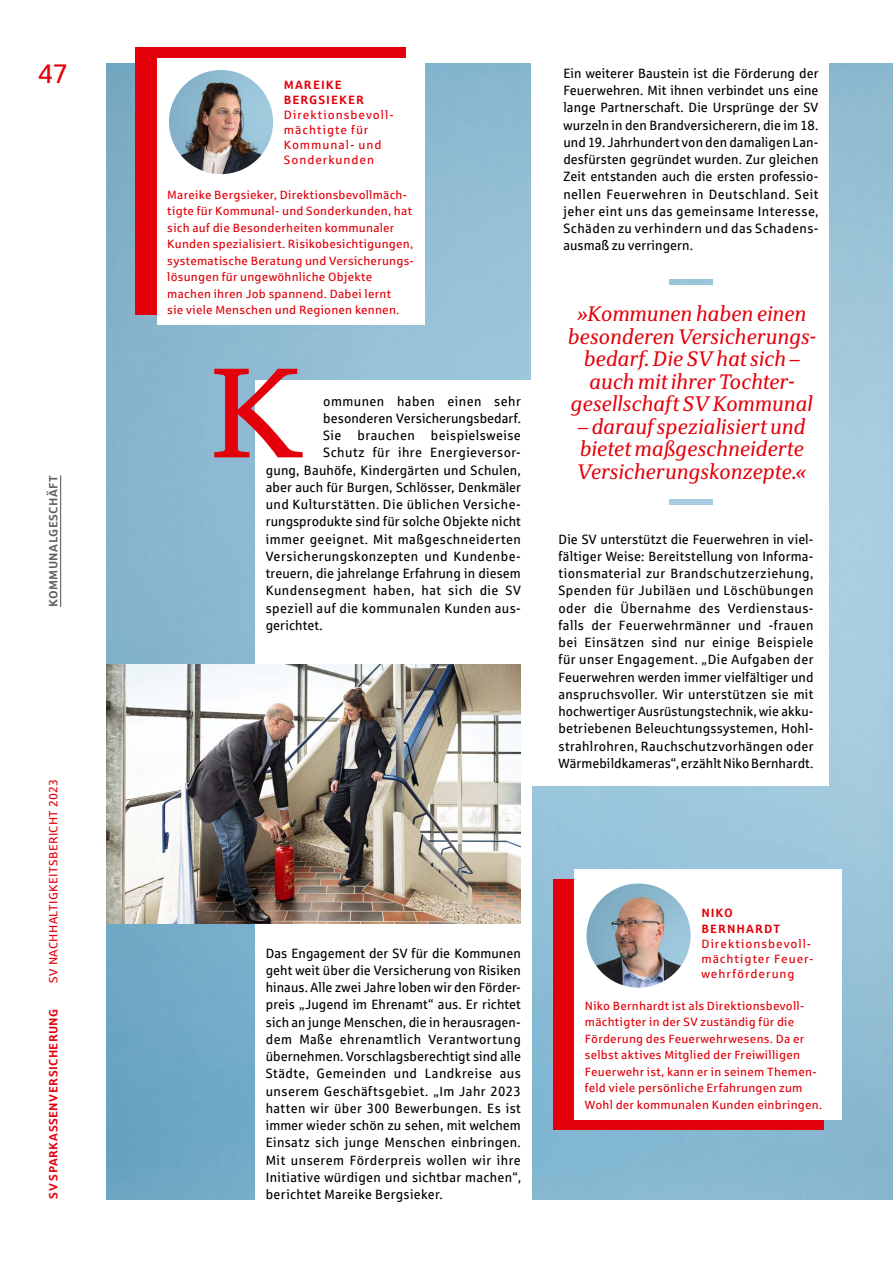
<style>
.page{position:relative;width:893px;height:1263px;background:#fff}
.page>*{position:absolute;margin:0;border:0;box-sizing:border-box;transform-origin:0 0}
.t1{font:127.5px "Sparkasse Serif";color:#e3000b}
.t2{font:27px "Sparkasse Rg";color:#e3000b}
.t3{font:italic 21px/22.5px "Sparkasse Serif";color:#e3000b;text-align:center}
.t4{font:13.5px/17.2px "Sparkasse Rg";letter-spacing:.03em;color:#000;text-align:justify;scale:.95 1}
.t5{font:13.5px "Sparkasse Rg";letter-spacing:.005em;color:#000;scale:.95 1}
.t6{font:12.15px/15.1px "Sparkasse Rg";letter-spacing:.08em;color:#e3000b}
.t7{font:700 12.15px/15.1px "Sparkasse Rg";letter-spacing:.085em;color:#e3000b}
.t8{font:12px/16.5px "Sparkasse Rg";letter-spacing:.02em;color:#e3000b}
.t9{font:700 12px "Sparkasse Rg";letter-spacing:.035em;color:#e3000b}
.t10{font:700 12px "Sparkasse Rg";letter-spacing:.035em;color:#626261}
</style>
<div class="page">
<img style="left:106px;top:64px;width:787px;height:1135px">
<div style="left:135px;top:47px;width:271px;height:267px;background:#e3000b"></div>
<div style="left:553px;top:880px;width:270px;height:250px;background:#e3000b"></div>
<div style="left:255px;top:380px;width:276px;height:836px;background:#fff"></div>
<div style="left:531px;top:54px;width:298px;height:731px;background:#fff"></div>
<div style="left:157px;top:58px;width:268px;height:267px;background:#fff"></div>
<div style="left:574px;top:869px;width:268px;height:250px;background:#fff"></div>
<hr style="left:60px;top:475px;width:1px;height:132px;background:#626261">
<img style="left:106px;top:664px;width:415px;height:259px">
<img style="left:586px;top:883px;width:105px;height:105px;border-radius:52px">
<img style="left:169px;top:70px;width:104px;height:104px;border-radius:52px">
<h2 class="t2" style="left:38px;top:57px;width:32px">47</h2>
<p class="t10" style="left:46px;top:607px;width:133px;rotate:-90deg">KOMMUNALGESCHÄFT</p>
<p class="t8" style="left:45px;top:983px;width:205px;rotate:-90deg">SV NACHHALTIGKEITSBERICHT 2023</p>
<p class="t9" style="left:46px;top:1199px;width:191px;rotate:-90deg">SV SPARKASSENVERSICHERUNG</p>
<p class="t7" style="left:284px;top:76px;width:82px">MAREIKE<br>BERGSIEKER</p>
<p class="t6" style="left:284px;top:107px;width:111px">Direktionsbevoll&shy;mächtigte für<br>Kommunal- und<br>Sonderkunden</p>
<p class="t8" style="left:167px;top:186px;width:248px">Mareike Bergsieker, Direktionsbevollmäch&shy;tigte für Kommunal- und Sonderkunden, hat sich auf die Besonderheiten kommunaler Kunden spezialisiert. Risikobesichtigungen, systematische Beratung und Versicherungs&shy;lösungen für ungewöhnliche Objekte machen ihren Job spannend. Dabei lernt<br>sie viele Menschen und Regionen kennen.</p>
<h1 class="t1" style="left:209px;top:335px;width:94px">K</h1>
<p class="t4" style="left:323px;top:392px;width:210px">ommunen haben einen sehr</p>
<p class="t5" style="left:323px;top:410px;width:210px">besonderen Versicherungsbedarf.</p>
<p class="t4" style="left:323px;top:426px;width:210px">Sie brauchen beispielsweise</p>
<p class="t4" style="left:323px;top:444px;width:210px">Schutz für ihre Energieversor-</p>
<p class="t4" style="left:266px;top:461px;width:270px">gung, Bauhöfe, Kindergärten und Schulen,</p>
<p class="t5" style="left:266px;top:479px;width:270px">aber auch für Burgen, Schlösser, Denkmäler</p>
<p class="t4" style="left:266px;top:495px;width:270px">und Kulturstätten. Die üblichen Versiche-</p>
<p class="t5" style="left:266px;top:513px;width:270px">rungsprodukte sind für solche Objekte nicht</p>
<p class="t4" style="left:266px;top:530px;width:270px">immer geeignet. Mit maßgeschneiderten</p>
<p class="t4" style="left:266px;top:547px;width:270px">Versicherungskonzepten und Kundenbe-</p>
<p class="t5" style="left:266px;top:565px;width:270px">treuern, die jahrelange Erfahrung in diesem</p>
<p class="t4" style="left:266px;top:582px;width:270px">Kundensegment haben, hat sich die SV</p>
<p class="t4" style="left:266px;top:599px;width:269px">speziell auf die kommunalen Kunden aus-</p>
<p class="t5" style="left:266px;top:617px;width:61px">gerichtet.</p>
<p class="t4" style="left:563px;top:64px;width:270px">Ein weiterer Baustein ist die Förderung der Feuerwehren. Mit ihnen verbindet uns eine lange Partnerschaft. Die Ursprünge der SV wurzeln in den Brandversicherern, die im 18. und 19. Jahrhundert von den damaligen Lan&shy;desfürsten gegründet wurden. Zur gleichen Zeit entstanden auch die ersten professio&shy;nellen Feuerwehren in Deutschland. Seit jeher eint uns das gemeinsame Interesse, Schäden zu verhindern und das Schadens&shy;ausmaß zu verringern.</p>
<h3 class="t3" style="left:567px;top:302px;width:250px">»Kommunen haben einen besonderen Versicherungs&shy;bedarf. Die SV hat sich – auch mit ihrer Tochter&shy;gesellschaft SV Kommunal</h3>
<h3 class="t3" style="left:577px;top:415px;width:230px;text-align:justify">– darauf spezialisiert und bietet maßgeschneiderte Versicherungskonzepte.«</h3>
<p class="t4" style="left:558px;top:530px;width:270px">Die SV unterstützt die Feuerwehren in viel&shy;fältiger Weise: Bereitstellung von Informa&shy;tionsmaterial zur Brandschutzerziehung, Spenden für Jubiläen und Löschübungen oder die Übernahme des Verdienstaus&shy;falls der Feuerwehrmänner und -frauen bei Einsätzen sind nur einige Beispiele für unser Engagement. „Die Aufgaben der Feuerwehren werden immer vielfältiger und anspruchsvoller. Wir unterstützen sie mit hochwertiger Ausrüstungstechnik, wie akku&shy;betriebenen Beleuchtungssystemen, Hohl&shy;strahlrohren, Rauchschutzvorhängen oder Wärmebildkameras“, erzählt Niko Bernhardt.</p>
<p class="t4" style="left:266px;top:944px;width:270px">Das Engagement der SV für die Kommunen geht weit über die Versicherung von Risiken hinaus. Alle zwei Jahre loben wir den Förder&shy;preis „Jugend im Ehrenamt“ aus. Er richtet sich an junge Menschen, die in herausragen&shy;dem Maße ehrenamtlich Verantwortung übernehmen. Vorschlagsberechtigt sind alle Städte, Gemeinden und Landkreise aus unserem Geschäftsgebiet. „Im Jahr 2023 hatten wir über 300 Bewerbungen. Es ist immer wieder schön zu sehen, mit welchem Einsatz sich junge Menschen einbringen.<br>Mit unserem Förderpreis wollen wir ihre Initiative würdigen und sichtbar machen“, berichtet Mareike Bergsieker.</p>
<p class="t7" style="left:701px;top:905px;width:80px">NIKO<br>BERNHARDT</p>
<p class="t6" style="left:701px;top:935px;width:114px">Direktionsbevoll&shy;mächtigter Feuer&shy;wehrförderung</p>
<p class="t8" style="left:585px;top:997px;width:239px">Niko Bernhardt ist als Direktionsbevoll&shy;mächtigter in der SV zuständig für die Förderung des Feuerwehrwesens. Da er selbst aktives Mitglied der Freiwilligen Feuerwehr ist, kann er in seinem Themen&shy;feld viele persönliche Erfahrungen zum Wohl der kommunalen Kunden einbringen.</p>
</div>
